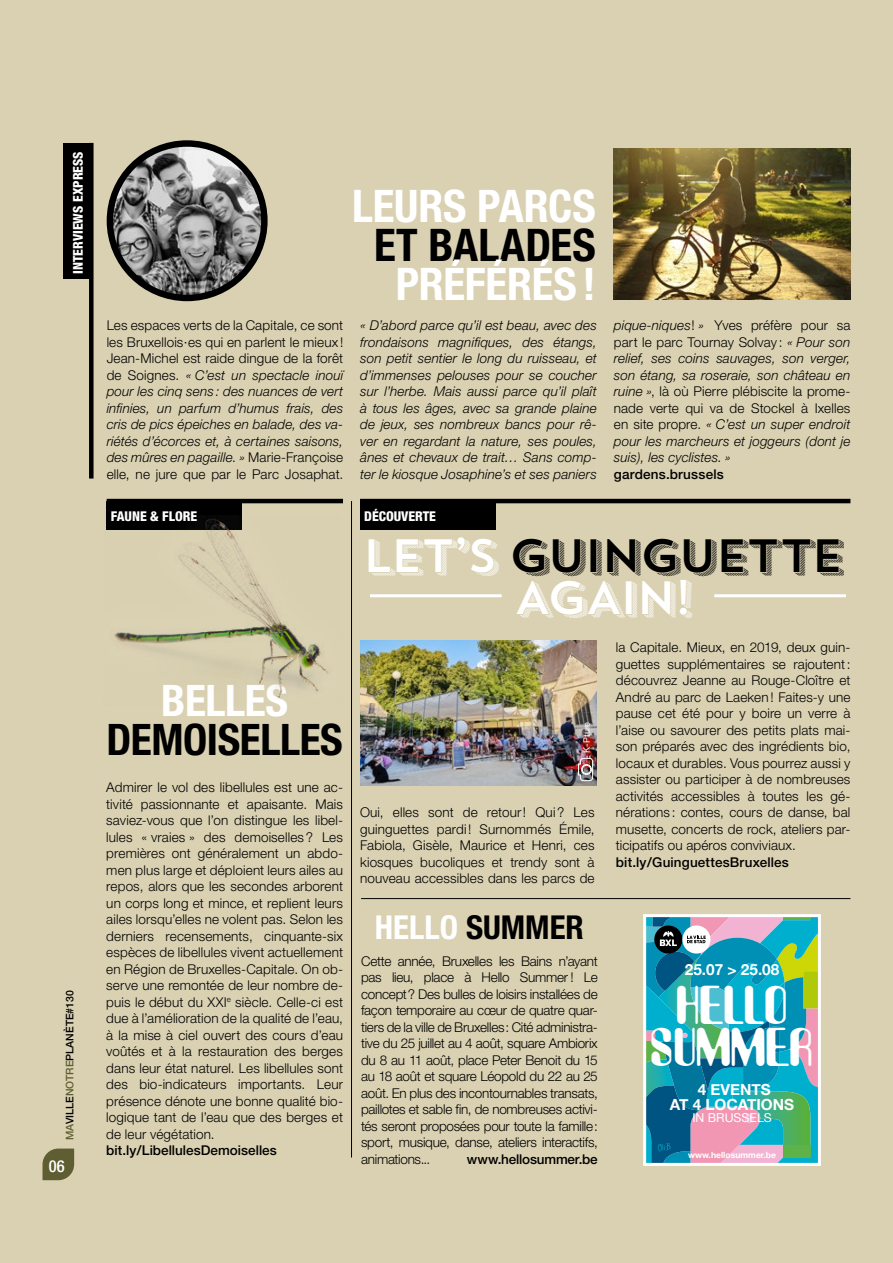
<style>
.page{position:relative;width:893px;height:1263px;background:#dad1b2}
.page>*{position:absolute;margin:0;border:0;box-sizing:border-box;transform-origin:0 0}
.t1{font:48px/41.5px "Asimov";color:#fff;text-align:center}
.t2{font:46.5px/42px "Trend Sans Four";letter-spacing:-.105em;color:#fff;text-align:center}
.t3{font:700 condensed 45px "Helvetica Neue";letter-spacing:-.005em;color:#fff}
.t4{font:700 condensed 45px "Helvetica Neue";letter-spacing:.005em;color:#000}
.t5{font:700 condensed 43.5px "Helvetica Neue";letter-spacing:-.01em;color:#000}
.t6{font:700 condensed 43.5px "Helvetica Neue";letter-spacing:-.01em;color:#fff}
.t7{font:700 condensed 33px "Helvetica Neue";color:#000}
.t8{font:500 condensed 16.5px "Helvetica Neue";color:#fff}
.t9{font:700 15.3px/14.7px "Helvetica Neue";color:#fff;text-align:center}
.t10{font:300 13.5px/16.5px "Helvetica Neue";letter-spacing:.01em;color:#000;text-align:justify}
.t11{font:italic 300 13.5px/16.5px "Helvetica Neue";letter-spacing:.01em;color:#000;text-align:justify}
.t12{font:500 13.5px "Helvetica Neue";letter-spacing:.005em;color:#000}
.t13{font:800 condensed 13.5px "Helvetica Neue";color:#fff}
.t14{font:500 13.5px "Helvetica Neue";letter-spacing:-.015em;color:#000}
.t15{font:12.3px "Helvetica Neue";color:#fff}
.t16{font:500 10.5px "Helvetica Neue";color:#000}
.t17{font:9px "Helvetica Neue";color:#fff}
.t18{font:700 8.55px "Helvetica Neue";color:#fff}
.s1{color:#5f5e32}
.s2{font-style:normal}
.s3{font-weight:500;font-style:normal}
.s4{color:#000}
.s5{color:#fff}
</style>
<div class="page">
<div style="left:360px;top:501px;width:135px;height:28px;background:#000"></div>
<hr style="left:360px;top:499px;width:490px;height:4px;background:#000">
<hr style="left:351px;top:501px;width:1px;height:656px;background:#000">
<div style="left:63px;top:143px;width:28px;height:135px;background:#000"></div>
<div style="left:89px;top:143px;width:5px;height:335px;background:#000"></div>
<hr style="left:107px;top:499px;width:236px;height:4px;background:#000">
<svg style="left:43px;top:1148px;width:31px;height:32px"></svg>
<img style="left:360px;top:640px;width:237px;height:145px">
<hr style="left:361px;top:898px;width:489px;height:1px;background:#000">
<img style="left:110px;top:144px;width:154px;height:154px;border-radius:77px">
<div style="left:107px;top:140px;width:161px;height:161px;border:6px solid #000;border-radius:50%"></div>
<hr style="left:714px;top:594px;width:132px;height:3px;background:#fff">
<hr style="left:370px;top:594px;width:132px;height:3px;background:#fff">
<div style="left:107px;top:501px;width:135px;height:28px;background:#000"></div>
<svg style="left:647px;top:918px;width:170px;height:244px;background:#3c99a5"></svg>
<div style="left:643px;top:914px;width:178px;height:252px;border:3px solid #fff"></div>
<img style="left:614px;top:149px;width:236px;height:151px">
<img style="left:106px;top:515px;width:223px;height:183px">
<svg style="left:578px;top:758px;width:15px;height:23px"></svg>
<div style="left:582px;top:765px;width:9px;height:9px;border:1px solid #fff;border-radius:50%"></div>
<p class="t13" style="left:70px;top:274px;width:124px;rotate:-90deg">INTERVIEWS EXPRESS</p>
<p class="t16" style="left:63px;top:1140px;width:151px;rotate:-90deg"><span class="s1">MA</span>VILLE<span class="s1">NOTRE</span>PLANÈTE#130</p>
<p class="t8" style="left:49px;top:1156px;width:17px">06</p>
<h3 class="t3" style="left:352px;top:178px;width:245px">LEURS PARCS</h3>
<h3 class="t4" style="left:374px;top:217px;width:223px">ET BALADES</h3>
<h3 class="t3" style="left:396px;top:256px;width:202px">PRÉFÉRÉS!</h3>
<p class="t11" style="left:107px;top:317px;width:238px"><span class="s2">Les espaces verts de la Capitale, ce sont les Bruxellois· es qui en parlent le mieux !<br>Jean-Michel est raide dingue de la forêt de Soignes.</span> « C’est un spectacle inouï pour les cinq sens : des nuances de vert infinies, un parfum d’humus frais, des cris de pics épeiches en balade, des va&shy;riétés d’écorces et, à certaines saisons, des mûres en pagaille<span class="s2">.</span> » <span class="s2">Marie-Françoise elle, ne jure que par le Parc Josaphat.</span></p>
<p class="t11" style="left:360px;top:317px;width:238px">« D’abord parce qu’il est beau, avec des frondaisons magnifiques, des étangs, son petit sentier le long du ruisseau, et d’immenses pelouses pour se coucher sur l’herbe. Mais aussi parce qu’il plaît à tous les âges, avec sa grande plaine de jeux, ses nombreux bancs pour rê&shy;ver en regardant la nature, ses poules, ânes et chevaux de trait… Sans comp&shy;ter le kiosque Josaphine’s et ses paniers</p>
<p class="t11" style="left:614px;top:317px;width:238px;text-align:left">pique-niques<span class="s2">!</span> » <span class="s2">Yves préfère pour sa part le parc Tournay Solvay :</span> « Pour son relief, ses coins sauvages, son verger, son étang, sa roseraie, son château en ruine »<span class="s2">, là où Pierre plébiscite la prome&shy;nade verte qui va de Stockel à Ixelles en site propre.</span> « C’est un super endroit pour les marcheurs et joggeurs (dont je suis), les cyclistes<span class="s2">.</span> »<br><span class="s3">gardens.brussels</span></p>
<p class="t13" style="left:111px;top:507px;width:88px">FAUNE &amp; FLORE</p>
<h3 class="t6" style="left:161px;top:674px;width:128px">BELLES</h3>
<h3 class="t5" style="left:106px;top:713px;width:238px">DEMOISELLES</h3>
<p class="t10" style="left:106px;top:779px;width:238px">Admirer le vol des libellules est une ac&shy;tivité passionnante et apaisante. Mais saviez-vous que l’on distingue les libel&shy;lules « vraies » des demoiselles? Les premières ont généralement un abdo&shy;men plus large et déploient leurs ailes au repos, alors que les secondes arborent un corps long et mince, et replient leurs ailes lorsqu’elles ne volent pas. Selon les derniers recensements, cinquante-six espèces de libellules vivent actuellement en Région de Bruxelles-Capitale. On ob&shy;serve une remontée de leur nombre de&shy;puis le début du XXI<sup>e</sup> siècle. Celle-ci est due à l’amélioration de la qualité de l’eau, à la mise à ciel ouvert des cours d’eau voûtés et à la restauration des berges dans leur état naturel. Les libellules sont des bio-indicateurs importants. Leur présence dénote une bonne qualité bio&shy;logique tant de l’eau que des berges et de leur végétation.</p>
<p class="t12" style="left:106px;top:1142px;width:172px">bit.ly/LibellulesDemoiselles</p>
<p class="t13" style="left:364px;top:507px;width:73px">DÉCOUVERTE</p>
<h2 class="t2" style="left:361px;top:535px;width:485px">LET’S <span class="s4">GUINGUETTE<br></span>AGAIN!</h2>
<p class="t17" style="left:581px;top:758px;width:38px;rotate:-90deg">- K-Pture</p>
<p class="t10" style="left:360px;top:804px;width:236px">Oui, elles sont de retour! Qui? Les guinguettes pardi ! Surnommés Émile, Fabiola, Gisèle, Maurice et Henri, ces kiosques bucoliques et trendy sont à nouveau accessibles dans les parcs de</p>
<h3 class="t7" style="left:375px;top:908px;width:210px"><span class="s5">HELLO</span> SUMMER</h3>
<p class="t10" style="left:361px;top:952px;width:238px">Cette année, Bruxelles les Bains n’ayant pas lieu, place à Hello Summer ! Le concept? Des bulles de loisirs installées de façon temporaire au cœur de quatre quar&shy;tiers de la ville de Bruxelles: Cité administra&shy;tive du 25 juillet au 4 août, square Ambiorix du 8 au 11 août, place Peter Benoit du 15 au 18 août et square Léopold du 22 au 25 août. En plus des incontournables transats, paillotes et sable fin, de nombreuses activi&shy;tés seront proposées pour toute la famille: sport, musique, danse, ateliers interactifs, animations...</p>
<p class="t14" style="left:467px;top:1151px;width:132px">www.hellosummer.be</p>
<p class="t10" style="left:616px;top:639px;width:236px">la Capitale. Mieux, en 2019, deux guin&shy;guettes supplémentaires se rajoutent: découvrez Jeanne au Rouge-Cloître et André au parc de Laeken! Faites-y une pause cet été pour y boire un verre à l’aise ou savourer des petits plats mai&shy;son préparés avec des ingrédients bio, locaux et durables. Vous pourrez aussi y assister ou participer à de nombreuses activités accessibles à toutes les gé&shy;nérations : contes, cours de danse, bal musette, concerts de rock, ateliers par&shy;ticipatifs ou apéros conviviaux.</p>
<p class="t12" style="left:616px;top:854px;width:175px">bit.ly/GuinguettesBruxelles</p>
<p class="t9" style="left:685px;top:962px;width:96px">25.07 &gt; 25.08</p>
<h1 class="t1" style="left:652px;top:988px;width:164px">HELLO<br>SUMMER</h1>
<p class="t9" style="left:670px;top:1082px;width:126px">4 EVENTS<br>AT 4 LOCATIONS</p>
<p class="t15" style="left:692px;top:1109px;width:81px">IN BRUSSELS</p>
<p class="t18" style="left:688px;top:1148px;width:89px">www.hellosummer.be</p>
</div>
